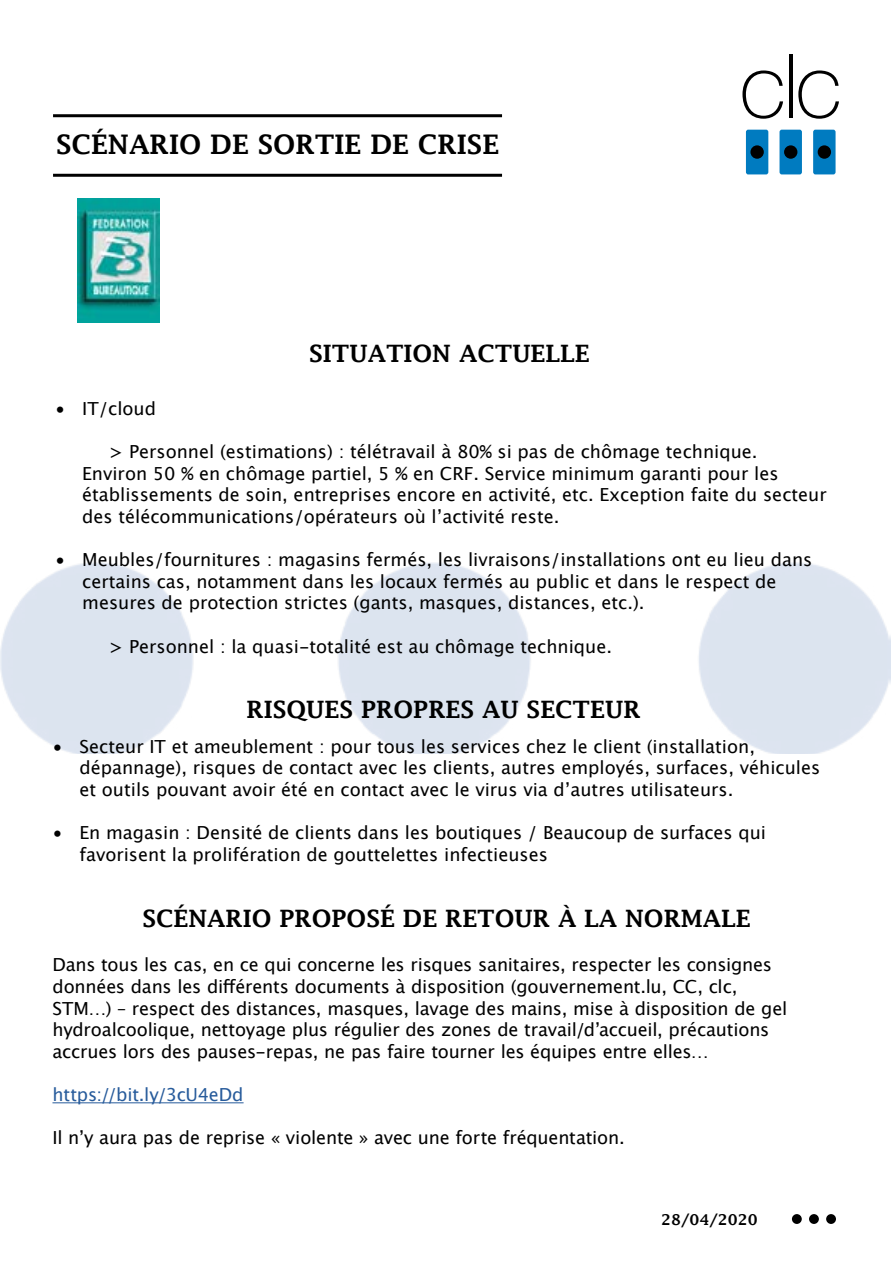
<style>
.page{position:relative;width:893px;height:1263px;background:#fff}
.page>*{position:absolute;margin:0;border:0;box-sizing:border-box;transform-origin:0 0}
.t1{font:600 27px "Lucida Fax";color:#000}
.t2{font:600 24px "Lucida Fax";color:#000}
.t3{font:18px/21.6px "Lucida Grande";color:#000}
.t4{font:18px "Lucida Grande";letter-spacing:-.01em;color:#275b9b}
.t5{font:600 15px "Lucida Fax";color:#000}
</style>
<div class="page">
<img style="left:0;top:562px;width:891px;height:191px">
<hr style="left:53px;top:114px;width:449px;height:3px;background:#000">
<hr style="left:53px;top:174px;width:449px;height:3px;background:#000">
<hr style="left:789px;top:54px;width:3px;height:63px;background:#000">
<svg style="left:798px;top:70px;width:41px;height:49px"></svg>
<svg style="left:742px;top:70px;width:41px;height:49px"></svg>
<div style="left:746px;top:130px;width:22px;height:44px;background:#007bc0;border-radius:2px"></div>
<div style="left:779px;top:130px;width:23px;height:44px;background:#007bc0;border-radius:2px"></div>
<div style="left:813px;top:130px;width:22px;height:44px;background:#007bc0;border-radius:2px"></div>
<div style="left:784px;top:145px;width:13px;height:14px;background:#000;border-radius:50%"></div>
<div style="left:750px;top:145px;width:14px;height:14px;background:#000;border-radius:50%"></div>
<div style="left:818px;top:145px;width:13px;height:14px;background:#000;border-radius:50%"></div>
<div style="left:826px;top:1214px;width:10px;height:10px;background:#000;border-radius:50%"></div>
<div style="left:809px;top:1214px;width:10px;height:10px;background:#000;border-radius:50%"></div>
<div style="left:792px;top:1214px;width:10px;height:10px;background:#000;border-radius:50%"></div>
<hr style="left:52px;top:1102px;width:192px;height:1px;background:#275b9b">
<img style="left:78px;top:198px;width:82px;height:124px">
<h1 class="t1" style="left:56px;top:129px;width:444px">SCÉNARIO DE SORTIE DE CRISE</h1>
<h2 class="t2" style="left:309px;top:340px;width:282px">SITUATION ACTUELLE</h2>
<p class="t3" style="left:55px;top:398px;width:102px">• IT/cloud</p>
<p class="t3" style="left:82px;top:441px;width:746px;text-indent:27px">&gt; Personnel (estimations) : télétravail à 80% si pas de chômage technique.<br>Environ 50 % en chômage partiel, 5 % en CRF. Service minimum garanti pour les établissements de soin, entreprises encore en activité, etc. Exception faite du secteur des télécommunications/opérateurs où l’activité reste.</p>
<p class="t3" style="left:82px;top:549px;width:732px;text-indent:-27px">• Meubles/fournitures : magasins fermés, les livraisons/installations ont eu lieu dans certains cas, notamment dans les locaux fermés au public et dans le respect de mesures de protection strictes (gants, masques, distances, etc.).</p>
<p class="t3" style="left:109px;top:635px;width:504px">&gt; Personnel : la quasi-totalité est au chômage technique.</p>
<h2 class="t2" style="left:247px;top:695px;width:395px">RISQUES PROPRES AU SECTEUR</h2>
<p class="t3" style="left:79px;top:735px;width:742px;text-indent:-27px">• Secteur IT et ameublement : pour tous les services chez le client (installation, dépannage), risques de contact avec les clients, autres employés, surfaces, véhicules et outils pouvant avoir été en contact avec le virus via d’autres utilisateurs.</p>
<p class="t3" style="left:79px;top:822px;width:688px;text-indent:-27px">• En magasin : Densité de clients dans les boutiques / Beaucoup de surfaces qui favorisent la prolifération de gouttelettes infectieuses</p>
<h2 class="t2" style="left:142px;top:904px;width:610px">SCÉNARIO PROPOSÉ DE RETOUR À LA NORMALE</h2>
<p class="t3" style="left:52px;top:954px;width:736px">Dans tous les cas, en ce qui concerne les risques sanitaires, respecter les consignes données dans les différents documents à disposition (gouvernement.lu, CC, clc, STM…) – respect des distances, masques, lavage des mains, mise à disposition de gel hydroalcoolique, nettoyage plus régulier des zones de travail/d’accueil, précautions accrues lors des pauses-repas, ne pas faire tourner les équipes entre elles…</p>
<p class="t4" style="left:52px;top:1084px;width:193px">https://bit.ly/3cU4eDd</p>
<p class="t3" style="left:52px;top:1127px;width:574px">Il n’y aura pas de reprise « violente » avec une forte fréquentation.</p>
<p class="t5" style="left:661px;top:1211px;width:98px">28/04/2020</p>
</div>
